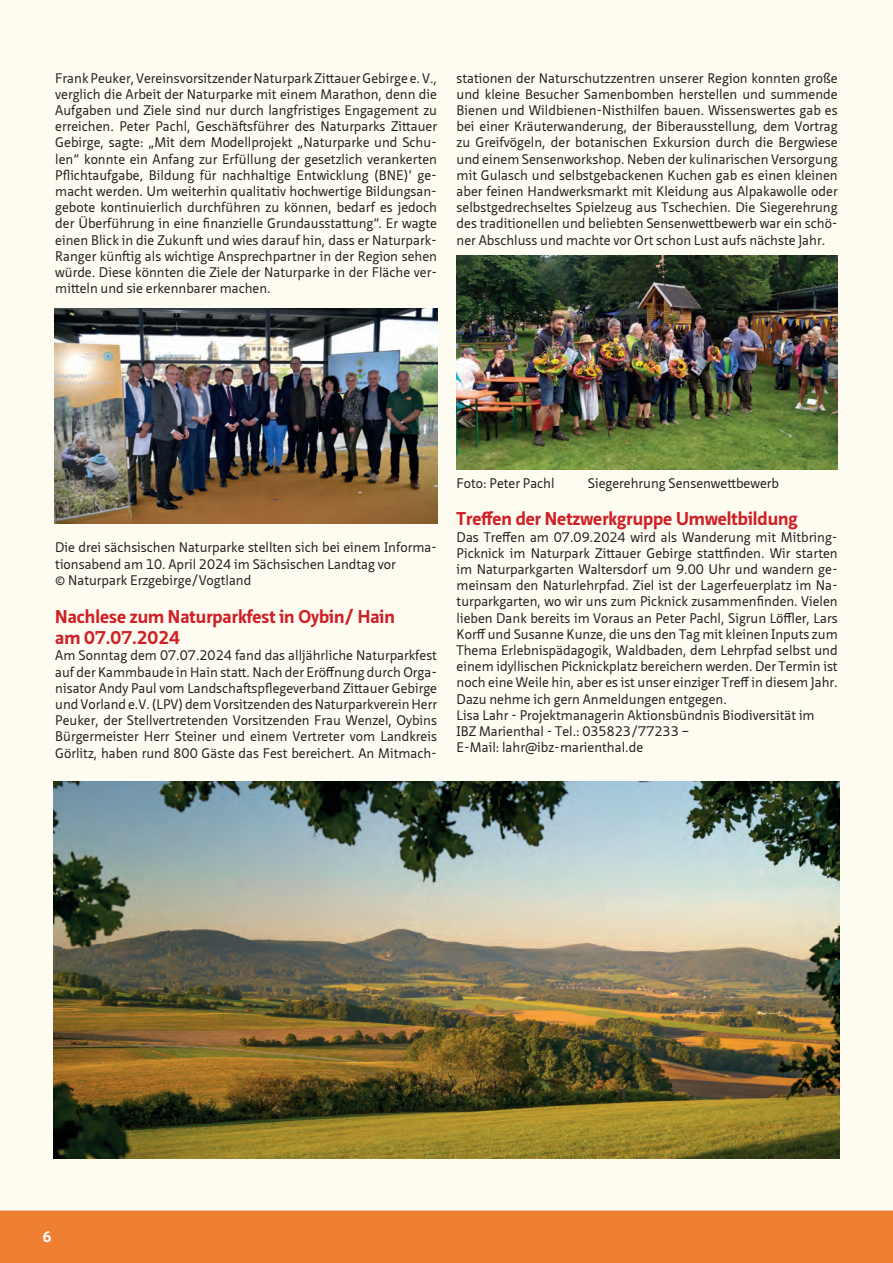
<style>
.page{position:relative;width:893px;height:1263px;background:#fff}
.page>*{position:absolute;margin:0;border:0;box-sizing:border-box;transform-origin:0 0}
.t1{font:700 18px/21.6px "Neue Sans Pro";color:#cf2026}
.t2{font:700 15px "Aller";color:#fff}
.t3{font:13.5px/16.2px "Neue Sans Pro";color:#231f20;text-align:justify}
</style>
<div class="page">
<div style="left:0;top:0;width:893px;height:1229px;background:#fefbf0"></div>
<div style="left:0;top:1209px;width:893px;height:54px;background:#f08031"></div>
<img style="left:54px;top:308px;width:383px;height:216px">
<img style="left:456px;top:255px;width:381px;height:215px">
<img style="left:53px;top:781px;width:787px;height:377px">
<p class="t3" style="left:55px;top:69px;width:383px">Frank Peuker, Vereinsvorsitzender Naturpark Zittauer Gebirge e. V., verglich die Arbeit der Naturparke mit einem Marathon, denn die Aufgaben und Ziele sind nur durch langfristiges Engagement zu erreichen. Peter Pachl, Geschäftsführer des Naturparks Zittauer Gebirge, sagte: „Mit dem Modellprojekt „Naturparke und Schu&shy;len“ konnte ein Anfang zur Erfüllung der gesetzlich verankerten Pflichtaufgabe‚ Bildung für nachhaltige Entwicklung (BNE)‘ ge&shy;macht werden. Um weiterhin qualitativ hochwertige Bildungsan&shy;gebote kontinuierlich durchführen zu können, bedarf es jedoch der Überführung in eine finanzielle Grundausstattung“. Er wagte einen Blick in die Zukunft und wies darauf hin, dass er Naturpark-Ranger künftig als wichtige Ansprechpartner in der Region sehen würde. Diese könnten die Ziele der Naturparke in der Fläche ver&shy;mitteln und sie erkennbarer machen.</p>
<p class="t3" style="left:457px;top:69px;width:383px">stationen der Naturschutzzentren unserer Region konnten große und kleine Besucher Samenbomben herstellen und summende Bienen und Wildbienen-Nisthilfen bauen. Wissenswertes gab es bei einer Kräuterwanderung, der Biberausstellung, dem Vortrag zu Greifvögeln, der botanischen Exkursion durch die Bergwiese und einem Sensenworkshop. Neben der kulinarischen Versorgung mit Gulasch und selbstgebackenen Kuchen gab es einen kleinen aber feinen Handwerksmarkt mit Kleidung aus Alpakawolle oder selbstgedrechseltes Spielzeug aus Tschechien. Die Siegerehrung des traditionellen und beliebten Sensenwettbewerb war ein schö&shy;ner Abschluss und machte vor Ort schon Lust aufs nächste Jahr.</p>
<p class="t3" style="left:55px;top:539px;width:383px;text-align:left">Die drei sächsischen Naturparke stellten sich bei einem Informa&shy;tionsabend am 10. April 2024 im Sächsischen Landtag vor<br>© Naturpark Erzgebirge/Vogtland</p>
<h1 class="t1" style="left:55px;top:605px;width:341px">Nachlese zum Naturparkfest in Oybin/ Hain am 07.07.2024</h1>
<p class="t3" style="left:55px;top:647px;width:383px">Am Sonntag dem 07.07.2024 fand das alljährliche Naturparkfest auf der Kammbaude in Hain statt. Nach der Eröffnung durch Orga&shy;nisator Andy Paul vom Landschaftspflegeverband Zittauer Gebirge und Vorland e.V. (LPV) dem Vorsitzenden des Naturparkverein Herr Peuker, der Stellvertretenden Vorsitzenden Frau Wenzel, Oybins Bürgermeister Herr Steiner und einem Vertreter vom Landkreis Görlitz, haben rund 800 Gäste das Fest bereichert. An Mitmach-</p>
<p class="t3" style="left:457px;top:474px;width:100px">Foto: Peter Pachl</p>
<p class="t3" style="left:588px;top:474px;width:193px">Siegerehrung Sensenwettbewerb</p>
<h1 class="t1" style="left:457px;top:508px;width:343px">Treffen der Netzwerkgruppe Umweltbildung</h1>
<p class="t3" style="left:457px;top:528px;width:383px;text-align:left">Das Treffen am 07.09.2024 wird als Wanderung mit Mitbring-Picknick im Naturpark Zittauer Gebirge stattfinden. Wir starten im Naturparkgarten Waltersdorf um 9.00 Uhr und wandern ge&shy;meinsam den Naturlehrpfad. Ziel ist der Lagerfeuerplatz im Na&shy;turparkgarten, wo wir uns zum Picknick zusammenfinden. Vielen lieben Dank bereits im Voraus an Peter Pachl, Sigrun Löffler, Lars Korff und Susanne Kunze, die uns den Tag mit kleinen Inputs zum Thema Erlebnispädagogik, Waldbaden, dem Lehrpfad selbst und einem idyllischen Picknickplatz bereichern werden. Der Termin ist noch eine Weile hin, aber es ist unser einziger Treff in diesem Jahr.<br>Dazu nehme ich gern Anmeldungen entgegen.<br>Lisa Lahr - Projektmanagerin Aktionsbündnis Biodiversität im<br>IBZ Marienthal - Tel.: 035823/77233 –<br>E-Mail: lahr@ibz-marienthal.de</p>
<p class="t2" style="left:43px;top:1227px;width:10px">6</p>
</div>
